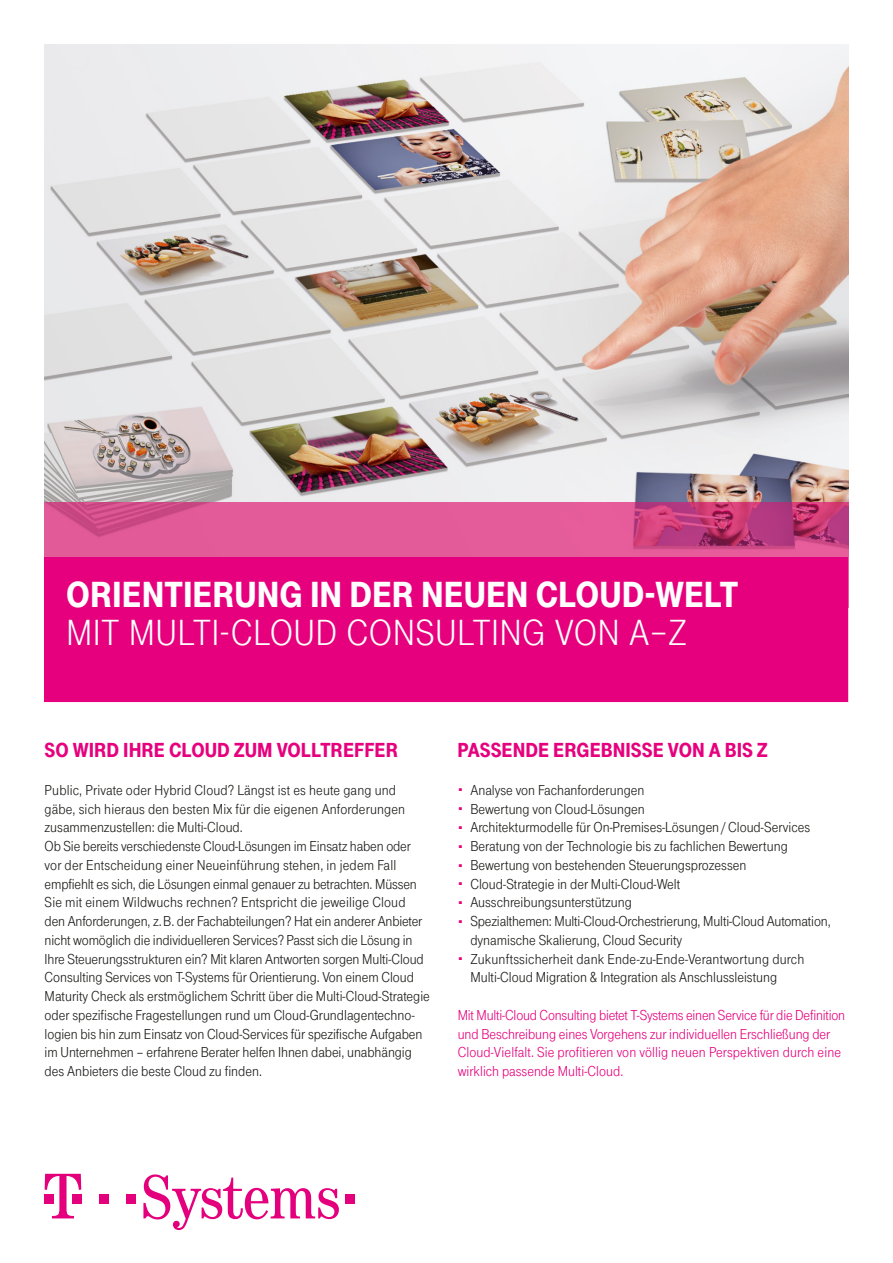
<style>
.page{position:relative;width:893px;height:1263px;background:#fff}
.page>*{position:absolute;margin:0;border:0;box-sizing:border-box;transform-origin:0 0}
.t1{font:900 37.5px "Tele Grotesk Headline";color:#fff}
.t2{font:37.5px "Tele Grotesk Headline";letter-spacing:.01em;color:#fff}
.t3{font:900 21px "Tele Grotesk Headline";color:#e6007d}
.t4{font:15px/18.8px "Tele Grotesk Norm";color:#1a1a18}
.t5{font:15px/18.8px "Tele Grotesk Norm";letter-spacing:-.005em;color:#e6007d}
</style>
<div class="page">
<img style="left:45px;top:45px;width:803px;height:457px">
<svg style="left:45px;top:502px;width:803px;height:55px;background:#d95290"></svg>
<div style="left:45px;top:557px;width:803px;height:145px;background:#e6007d"></div>
<div style="left:99px;top:1194px;width:9px;height:9px;background:#e4007c"></div>
<div style="left:126px;top:1194px;width:9px;height:9px;background:#e4007c"></div>
<svg style="left:45px;top:1174px;width:36px;height:44px"></svg>
<svg style="left:143px;top:1174px;width:196px;height:56px"></svg>
<div style="left:346px;top:1194px;width:9px;height:9px;background:#e4007c"></div>
<h1 class="t1" style="left:66px;top:574px;width:674px">ORIENTIERUNG IN DER NEUEN CLOUD-WELT</h1>
<h1 class="t2" style="left:66px;top:612px;width:622px">MIT MULTI-CLOUD CONSULTING VON A–Z</h1>
<h2 class="t3" style="left:45px;top:739px;width:355px">SO WIRD IHRE CLOUD ZUM VOLLTREFFER</h2>
<p class="t4" style="left:45px;top:781px;width:387px">Public, Private oder Hybrid Cloud? Längst ist es heute gang und gäbe, sich hieraus den besten Mix für die eigenen Anforderungen zusammenzustellen: die Multi-Cloud.<br>Ob Sie bereits verschiedenste Cloud-Lösungen im Einsatz haben oder vor der Entscheidung einer Neueinführung stehen, in jedem Fall empfiehlt es sich, die Lösungen einmal genauer zu betrachten. Müssen Sie mit einem Wildwuchs rechnen? Entspricht die jeweilige Cloud den Anforderungen, z. B. der Fachabteilungen? Hat ein anderer Anbieter nicht womöglich die individuelleren Services? Passt sich die Lösung in Ihre Steuerungsstrukturen ein? Mit klaren Antworten sorgen Multi-Cloud Consulting Services von T-Systems für Orientierung. Von einem Cloud Maturity Check als erstmöglichem Schritt über die Multi-Cloud-Strategie oder spezifische Fragestellungen rund um Cloud-Grundlagentechno&shy;logien bis hin zum Einsatz von Cloud-Services für spezifische Aufgaben im Unternehmen – erfahrene Berater helfen Ihnen dabei, unabhängig des Anbieters die beste Cloud zu finden.</p>
<h2 class="t3" style="left:458px;top:739px;width:312px">PASSENDE ERGEBNISSE VON A BIS Z</h2>
<p class="t4" style="left:470px;top:781px;width:362px">Analyse von Fachanforderungen<br>Bewertung von Cloud-Lösungen<br>Architekturmodelle für On-Premises-Lösungen / Cloud-Services Beratung von der Technologie bis zu fachlichen Bewertung Bewertung von bestehenden Steuerungsprozessen Cloud-Strategie in der Multi-Cloud-Welt Ausschreibungsunterstützung<br>Spezialthemen: Multi-Cloud-Orchestrierung, Multi-Cloud Automation, dynamische Skalierung, Cloud Security<br>Zukunftssicherheit dank Ende-zu-Ende-Verantwortung durch Multi-Cloud Migration &amp; Integration als Anschlussleistung</p>
<p class="t5" style="left:458px;top:1006px;width:389px">Mit Multi-Cloud Consulting bietet T-Systems einen Service für die Definition und Beschreibung eines Vorgehens zur individuellen Erschließung der Cloud-Vielfalt. Sie profitieren von völlig neuen Perspektiven durch eine wirklich passende Multi-Cloud.</p>
</div>
